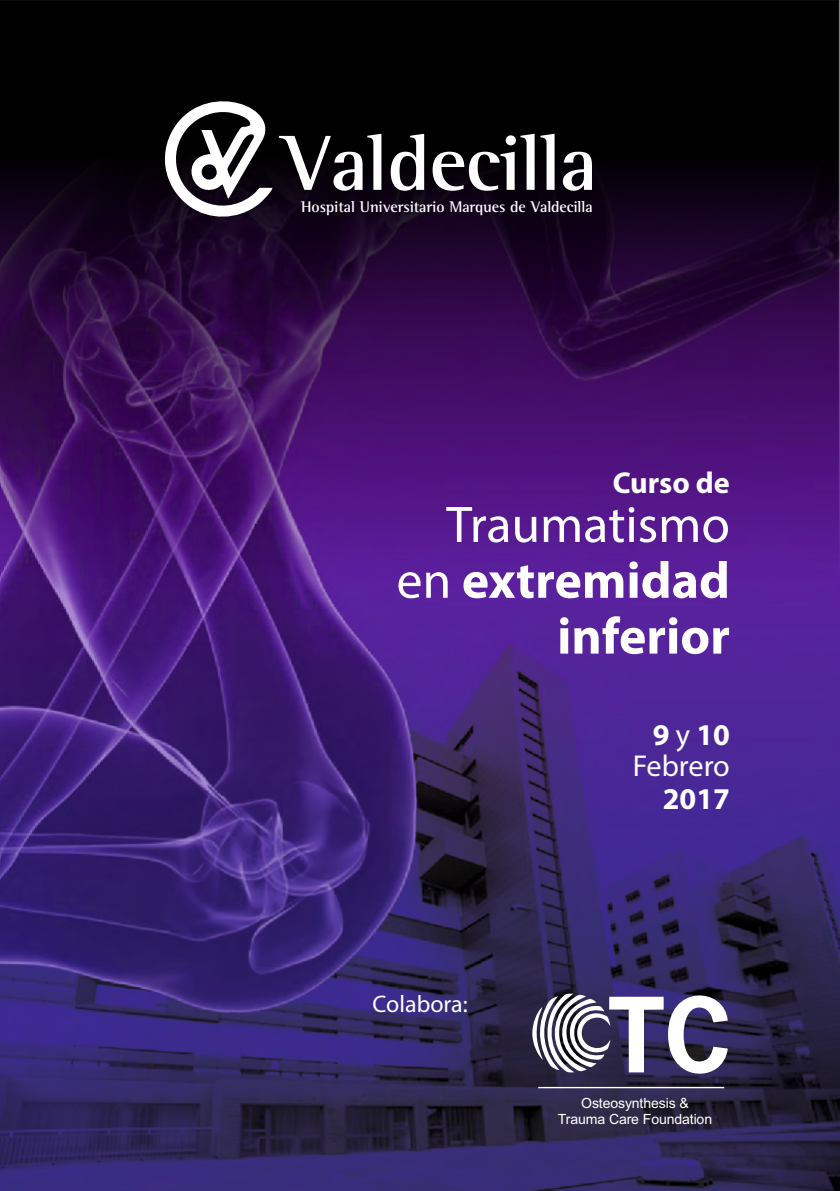
<style>
.page{position:relative;width:840px;height:1191px;background:#fff}
.page>*{position:absolute;margin:0;border:0;box-sizing:border-box;transform-origin:0 0}
.t1{font:700 80.2px "Rotis Semi Serif Hellen W15";letter-spacing:-.01em;color:#fff}
.t2{font:700 51.8px/55.8px "Myriad Pro";color:#fff;text-align:right}
.t3{font:700 30.2px "Myriad Pro";color:#fff}
.t4{font:30.2px/31.6px "Myriad Pro";letter-spacing:-.005em;color:#fff;text-align:right}
.t5{font:24px "Myriad Pro";color:#fff}
.t6{font:700 15.8px "Rotis Semi Serif Hellen W15";letter-spacing:-.01em;color:#fff}
.t7{font:14px/15.8px "Arial";letter-spacing:-.01em;color:#fff;text-align:center}
.s1{font-weight:400}
.s2{font-weight:700}
</style>
<div class="page">
<img style="left:0;top:0;width:839px;height:1191px">
<svg style="left:157px;top:81px;width:124px;height:140px"></svg>
<svg style="left:532px;top:983px;width:195px;height:97px"></svg>
<hr style="left:538px;top:1086px;width:185px;height:2px;background:#fff">
<h1 class="t1" style="left:283px;top:130px;width:316px">Valdecilla</h1>
<p class="t6" style="left:301px;top:200px;width:293px">Hospital Universitario Marques de Valdecilla</p>
<h3 class="t3" style="left:612px;top:470px;width:119px">Curso de</h3>
<h2 class="t2" style="left:396px;top:501px;width:335px"><span class="s1">Traumatismo en</span> extremidad inferior</h2>
<h3 class="t5" style="left:372px;top:994px;width:97px">Colabora:</h3>
<h3 class="t4" style="left:632px;top:721px;width:99px"><span class="s2">9</span> y <span class="s2">10<br></span>Febrero</h3>
<h3 class="t3" style="left:662px;top:786px;width:69px">2017</h3>
<p class="t7" style="left:557px;top:1096px;width:156px">Osteosynthesis &amp;<br>Trauma Care Foundation</p>
</div>
